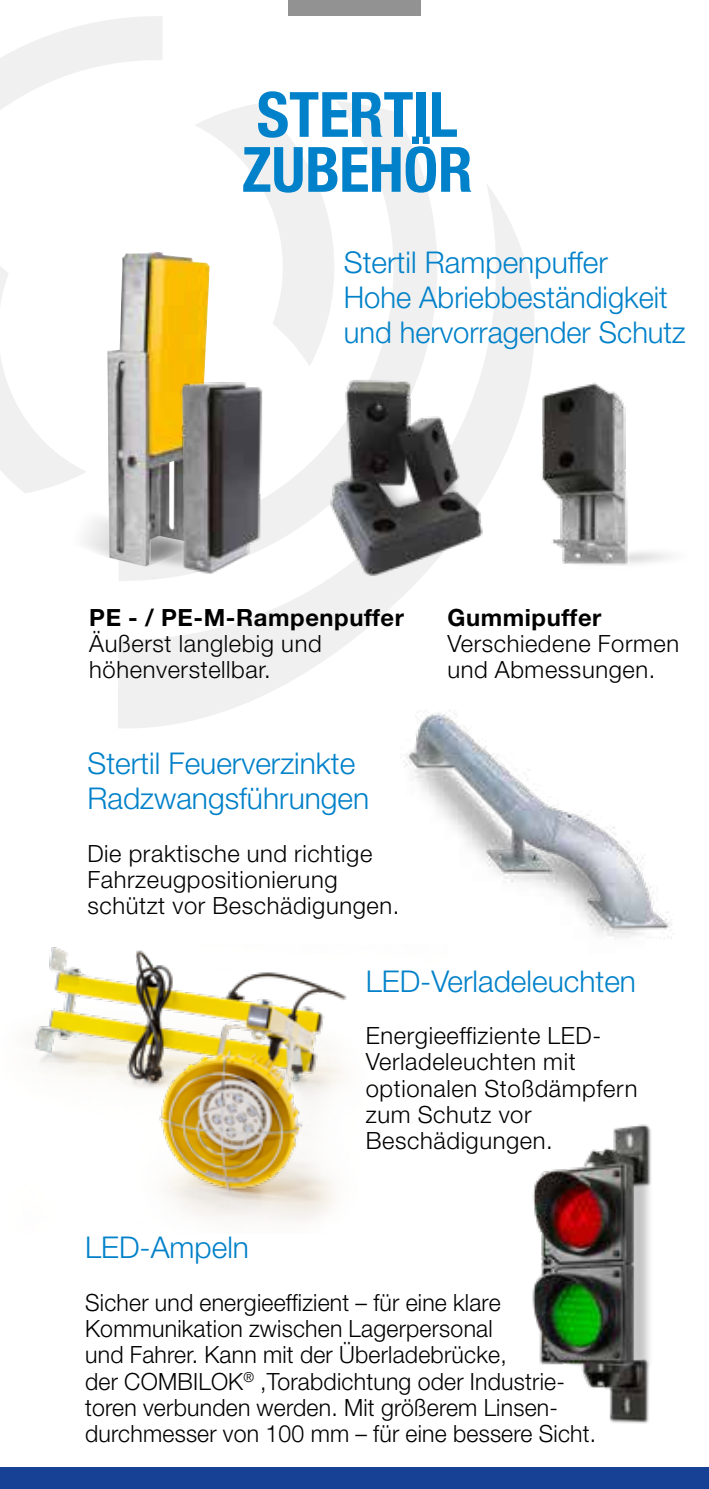
<style>
.page{position:relative;width:709px;height:1489px;background:#fff}
.page>*{position:absolute;margin:0;border:0;box-sizing:border-box;transform-origin:0 0}
.t1{font:700 condensed 62.5px/55px "Helvetica Neue LT Std";letter-spacing:-.005em;color:#0081c9}
.t2{font:300 30px/35px "Helvetica Neue LT Std";color:#0081c9}
.t3{font:300 23.75px/26.2px "Helvetica Neue LT Std";letter-spacing:.025em;color:#000}
.t4{font:700 23.75px "Helvetica Neue LT Std";letter-spacing:.025em;color:#000}
</style>
<div class="page">
<svg style="left:1px;top:16px;width:161px;height:88px;fill:#f0f0f0"></svg>
<svg style="left:118px;top:185px;width:416px;height:543px;fill:#f0f0f0"></svg>
<svg style="left:119px;top:101px;width:345px;height:481px"></svg>
<div style="left:0;top:1467px;width:709px;height:21px;background:#164194"></div>
<hr style="left:0;top:0;width:1px;height:262px;background:#164194">
<div style="left:288px;top:0;width:133px;height:15px;background:#929292"></div>
<img style="left:389px;top:583px;width:283px;height:357px">
<img style="left:532px;top:1124px;width:119px;height:300px">
<img style="left:31px;top:947px;width:321px;height:247px">
<svg style="left:0;top:104px;width:352px;height:463px"></svg>
<img style="left:107px;top:252px;width:103px;height:314px">
<img style="left:151px;top:362px;width:133px;height:240px">
<img style="left:512px;top:357px;width:160px;height:236px">
<img style="left:302px;top:365px;width:203px;height:233px">
<h1 class="t1" style="left:242px;top:86px;width:232px">STERTIL<br>ZUBEHÖR</h1>
<p class="t2" style="left:344px;top:244px;width:343px">Stertil Rampenpuffer<br>Hohe Abriebbeständigkeit und hervorragender Schutz</p>
<p class="t4" style="left:89px;top:602px;width:316px">PE - / PE-M-Rampenpuffer</p>
<p class="t3" style="left:89px;top:630px;width:234px">Äußerst langlebig und höhenverstellbar.</p>
<p class="t2" style="left:87px;top:745px;width:283px">Stertil Feuerverzinkte<br>Radzwangsführungen</p>
<p class="t3" style="left:87px;top:839px;width:313px">Die praktische und richtige<br>Fahrzeugpositionierung schützt vor Beschädigungen.</p>
<p class="t4" style="left:447px;top:602px;width:156px">Gummipuffer</p>
<p class="t3" style="left:447px;top:630px;width:233px">Verschiedene Formen und Abmessungen.</p>
<p class="t2" style="left:366px;top:962px;width:272px">LED-Verladeleuchten</p>
<p class="t3" style="left:366px;top:1021px;width:273px">Energieeffiziente LED-<br>Verladeleuchten mit optionalen Stoßdämpfern zum Schutz vor<br>Beschädigungen.</p>
<p class="t2" style="left:85px;top:1229px;width:165px">LED-Ampeln</p>
<p class="t3" style="left:85px;top:1288px;width:512px">Sicher und energieeffizient – für eine klare Kommunikation zwischen Lagerpersonal<br>und Fahrer. Kann mit der Überladebrücke,<br>der COMBILOK<sup>®</sup> ,Torabdichtung oder Industrie&shy;toren verbunden werden. Mit größerem Linsen&shy;durchmesser von 100 mm – für eine bessere Sicht.</p>
</div>
